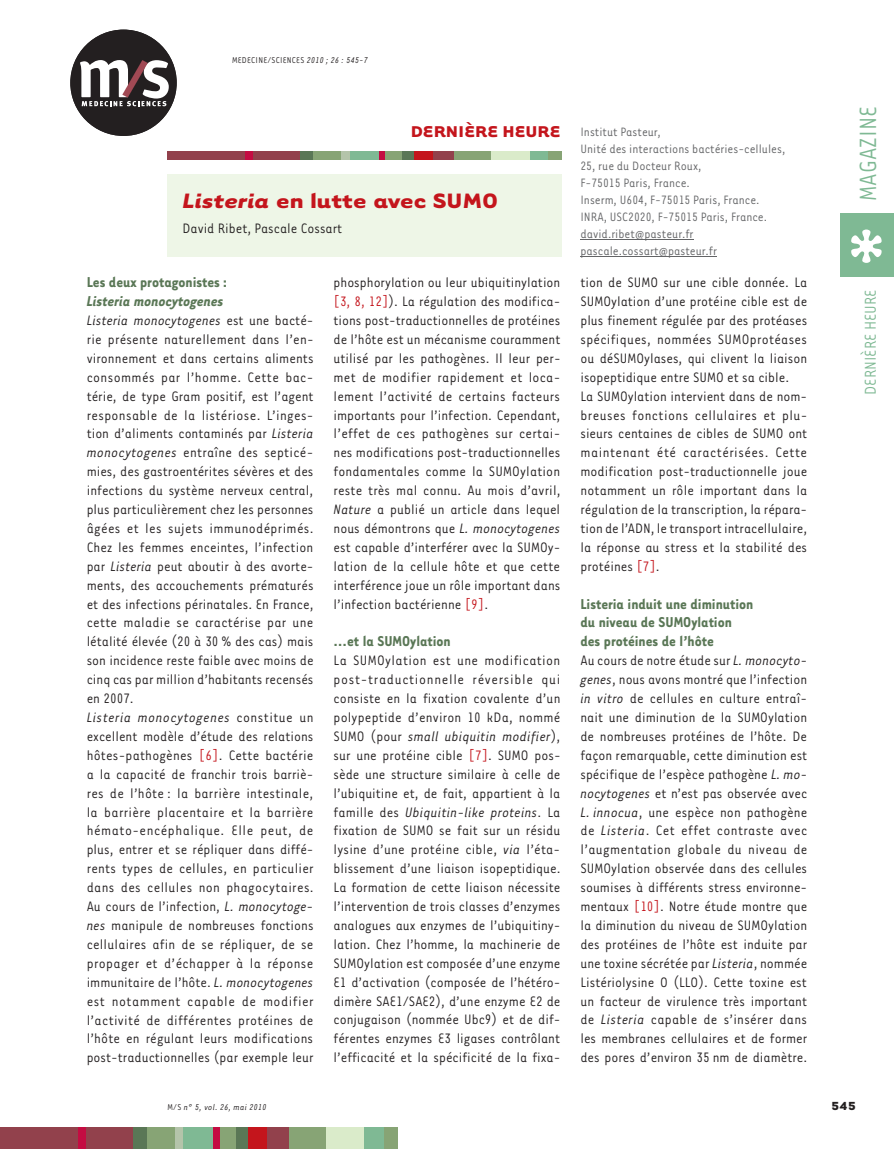
<style>
.page{position:relative;width:894px;height:1149px;background:#fff}
.page>*{position:absolute;margin:0;border:0;box-sizing:border-box;transform-origin:0 0}
.t1{font:27px "Tarzana Narrow";color:#7fb994}
.t2{font:700 24px "Tarzana Wide";color:#c4151c}
.t3{font:18px "Tarzana Narrow";color:#7fb994}
.t4{font:700 18px "Tarzana Wide";color:#c4151c}
.t5{font:700 16.5px/18.9px "Tarzana Narrow";color:#5a7756}
.t6{font:italic 700 16.5px "Tarzana Narrow";color:#5a7756}
.t7{font:15.75px/18.9px "Tarzana Narrow";color:#231f20;text-align:justify}
.t8{font:13.95px/17px "Tarzana Narrow";color:#636466}
.t9{font:700 13.5px "Tarzana Wide";color:#231f20}
.t10{font:9.75px "Tarzana Narrow";letter-spacing:.025em;color:#231f20}
.t11{font:italic 9.75px "Tarzana Narrow";letter-spacing:.025em;color:#231f20}
.s1{font-style:italic}
.s2{color:#c4151c}
.s3{font-style:normal}
</style>
<div class="page">
<div style="left:0;top:1127px;width:134px;height:22px;background:#92414c"></div>
<div style="left:235px;top:1127px;width:13px;height:22px;background:#5a7756"></div>
<div style="left:78px;top:1127px;width:7px;height:22px;background:#c40c42"></div>
<div style="left:133px;top:1127px;width:22px;height:22px;background:#5a7756"></div>
<div style="left:147px;top:1127px;width:30px;height:22px;background:#87a475"></div>
<div style="left:175px;top:1127px;width:9px;height:22px;background:#b4c4aa"></div>
<div style="left:183px;top:1127px;width:30px;height:22px;background:#7fb994"></div>
<div style="left:217px;top:1127px;width:19px;height:22px;background:#87a475"></div>
<div style="left:213px;top:1127px;width:6px;height:22px;background:#c40c42"></div>
<div style="left:248px;top:1127px;width:27px;height:22px;background:#c4151c"></div>
<div style="left:287px;top:1127px;width:39px;height:22px;background:#87a475"></div>
<div style="left:267px;top:1127px;width:21px;height:22px;background:#92414c"></div>
<div style="left:326px;top:1127px;width:38px;height:22px;background:#daebca"></div>
<div style="left:364px;top:1127px;width:20px;height:22px;background:#7fb994"></div>
<div style="left:383px;top:1127px;width:14px;height:22px;background:#87a475"></div>
<div style="left:840px;top:213px;width:53px;height:64px;background:#7fb994"></div>
<svg style="left:851px;top:229px;width:30px;height:34px"></svg>
<div style="left:70px;top:30px;width:107px;height:106px;background:#231f20;border-radius:50%"></div>
<svg style="left:80px;top:60px;width:89px;height:46px"></svg>
<div style="left:167px;top:174px;width:394px;height:83px;background:#eef6e7"></div>
<div style="left:167px;top:151px;width:133px;height:8px;background:#92414c"></div>
<div style="left:300px;top:151px;width:27px;height:8px;background:#5a7756"></div>
<div style="left:400px;top:151px;width:14px;height:8px;background:#5a7756"></div>
<div style="left:313px;top:151px;width:29px;height:8px;background:#87a475"></div>
<div style="left:349px;top:151px;width:29px;height:8px;background:#7fb994"></div>
<div style="left:529px;top:151px;width:20px;height:8px;background:#7fb994"></div>
<div style="left:383px;top:151px;width:18px;height:8px;background:#87a475"></div>
<div style="left:548px;top:151px;width:13px;height:8px;background:#87a475"></div>
<div style="left:452px;top:151px;width:39px;height:8px;background:#87a475"></div>
<div style="left:491px;top:151px;width:38px;height:8px;background:#daebca"></div>
<div style="left:341px;top:151px;width:8px;height:8px;background:#b4c4aa"></div>
<div style="left:245px;top:151px;width:7px;height:8px;background:#c40c42"></div>
<div style="left:378px;top:151px;width:6px;height:8px;background:#c40c42"></div>
<div style="left:414px;top:151px;width:26px;height:8px;background:#c4151c"></div>
<div style="left:432px;top:151px;width:21px;height:8px;background:#92414c"></div>
<hr style="left:580px;top:239px;width:113px;height:1px;background:#636466">
<hr style="left:580px;top:256px;width:136px;height:1px;background:#636466">
<p class="t10" style="left:232px;top:56px;width:137px">MEDECINE/SCIENCES <span class="s1">2010 ; 26 : 545-7</span></p>
<p class="t4" style="left:411px;top:124px;width:151px">DERNIÈRE HEURE</p>
<h2 class="t2" style="left:182px;top:191px;width:317px"><span class="s1">Listeria</span> en lutte avec SUMO</h2>
<p class="t7" style="left:182px;top:220px;width:161px">David Ribet, Pascale Cossart</p>
<p class="t5" style="left:87px;top:274px;width:142px">Les deux protagonistes :</p>
<p class="t6" style="left:87px;top:294px;width:138px">Listeria monocytogenes</p>
<p class="t7" style="left:87px;top:312px;width:228px;text-align:left"><span class="s1">Listeria monocytogenes</span> est une bacté&shy;rie présente naturellement dans l’en&shy;vironnement et dans certains aliments consommés par l’homme. Cette bac&shy;térie, de type Gram positif, est l’agent responsable de la listériose. L’inges&shy;tion d’aliments contaminés par <span class="s1">Listeria monocytogenes</span> entraîne des septicé&shy;mies, des gastroentérites sévères et des infections du système nerveux central, plus particulièrement chez les personnes âgées et les sujets immunodéprimés.<br>Chez les femmes enceintes, l’infection par <span class="s1">Listeria</span> peut aboutir à des avorte&shy;ments, des accouchements prématurés et des infections périnatales. En France, cette maladie se caractérise par une létalité élevée (20 à 30 % des cas) mais son incidence reste faible avec moins de cinq cas par million d’habitants recensés en 2007.<br><span class="s1">Listeria monocytogenes</span> constitue un excellent modèle d’étude des relations hôtes-pathogènes <span class="s2">[6]</span>. Cette bactérie a la capacité de franchir trois barriè&shy;res de l’hôte : la barrière intestinale, la barrière placentaire et la barrière hémato-encéphalique. Elle peut, de plus, entrer et se répliquer dans diffé&shy;rents types de cellules, en particulier dans des cellules non phagocytaires.<br>Au cours de l’infection, <span class="s1">L. monocytoge&shy;nes</span> manipule de nombreuses fonctions cellulaires afin de se répliquer, de se propager et d’échapper à la réponse immunitaire de l’hôte. <span class="s1">L. monocytogenes </span>est notamment capable de modifier l’activité de différentes protéines de l’hôte en régulant leurs modifications post-traductionnelles (par exemple leur</p>
<p class="t11" style="left:167px;top:1102px;width:101px"><span class="s3">M/S</span> n° 5, vol. 26, mai 2010</p>
<p class="t7" style="left:333px;top:274px;width:228px">phosphorylation ou leur ubiquitinylation <span class="s2">[3, 8, 12]</span>). La régulation des modifica&shy;tions post- traductionnelles de protéines de l’hôte est un mécanisme couramment utilisé par les pathogènes. Il leur per&shy;met de modifier rapidement et loca&shy;lement l’activité de certains facteurs importants pour l’infection. Cependant, l’effet de ces pathogènes sur certai&shy;nes modifications post-traductionnelles fondamentales comme la SUMOylation reste très mal connu. Au mois d’avril, <span class="s1">Nature</span> a publié un article dans lequel nous démontrons que <span class="s1">L. monocytogenes </span>est capable d’interférer avec la SUMOy&shy;lation de la cellule hôte et que cette interférence joue un rôle important dans l’infection bactérienne <span class="s2">[9]</span>.</p>
<p class="t5" style="left:333px;top:633px;width:119px">…et la SUMOylation</p>
<p class="t7" style="left:333px;top:652px;width:228px">La SUMOylation est une modification post-traductionnelle réversible qui consiste en la fixation covalente d’un polypeptide d’environ 10 kDa, nommé SUMO (pour <span class="s1">small ubiquitin modifier</span>), sur une protéine cible <span class="s2">[7]</span>. SUMO pos&shy;sède une structure similaire à celle de l’ubiquitine et, de fait, appartient à la famille des <span class="s1">Ubiquitin-like proteins</span>. La fixation de SUMO se fait sur un résidu lysine d’une protéine cible, <span class="s1">via</span> l’éta&shy;blissement d’une liaison isopeptidique.<br>La formation de cette liaison nécessite l’intervention de trois classes d’enzymes analogues aux enzymes de l’ubiquitiny&shy;lation. Chez l’homme, la machinerie de SUMOylation est composée d’une enzyme E1 d’activation (composée de l’hétéro&shy;dimère SAE1/SAE2), d’une enzyme E2 de conjugaison (nommée Ubc9) et de dif&shy;férentes enzymes E3 ligases contrôlant l’efficacité et la spécificité de la fixa-</p>
<p class="t8" style="left:580px;top:124px;width:206px">Institut Pasteur,<br>Unité des interactions bactéries-cellules,<br>25, rue du Docteur Roux,<br>F-75015 Paris, France.<br>Inserm, U604, F-75015 Paris, France.<br>INRA, USC2020, F-75015 Paris, France. david.ribet@pasteur.fr pascale.cossart@pasteur.fr</p>
<p class="t7" style="left:580px;top:274px;width:228px;text-align:left">tion de SUMO sur une cible donnée. La SUMOylation d’une protéine cible est de plus finement régulée par des protéases spécifiques, nommées SUMOprotéases ou déSUMOylases, qui clivent la liaison isopeptidique entre SUMO et sa cible.<br>La SUMOylation intervient dans de nom&shy;breuses fonctions cellulaires et plu&shy;sieurs centaines de cibles de SUMO ont maintenant été caractérisées. Cette modification post-traductionnelle joue notamment un rôle important dans la régulation de la transcription, la répara&shy;tion de l’ADN, le transport intracel lulaire, la réponse au stress et la stabilité des protéines <span class="s2">[7]</span>.</p>
<p class="t5" style="left:580px;top:595px;width:174px">Listeria induit une diminution du niveau de SUMOylation des protéines de l’hôte</p>
<p class="t7" style="left:580px;top:652px;width:228px">Au cours de notre étude sur <span class="s1">L. monocyto&shy;genes</span>, nous avons montré que l’infection <span class="s1">in vitro</span> de cellules en culture entraî&shy;nait une diminution de la SUMOylation de nombreuses protéines de l’hôte. De façon remarquable, cette diminution est spécifique de l’espèce pathogène <span class="s1">L. mo&shy;nocytogenes</span> et n’est pas observée avec <span class="s1">L. innocua</span>, une espèce non pathogène de <span class="s1">Listeria</span>. Cet effet contraste avec l’augmentation globale du niveau de SUMOylation observée dans des cellules soumises à différents stress environne&shy;mentaux <span class="s2">[10]</span>. Notre étude montre que la diminution du niveau de SUMOylation des protéines de l’hôte est induite par une toxine sécrétée par <span class="s1">Listeria</span>, nommée Listériolysine O (LLO). Cette toxine est un facteur de virulence très important de <span class="s1">Listeria</span> capable de s’insérer dans les membranes cellulaires et de former des pores d’environ 35 nm de diamètre.</p>
<h1 class="t1" style="left:856px;top:201px;width:96px;rotate:-90deg">MAGAZINE</h1>
<p class="t3" style="left:862px;top:395px;width:107px;rotate:-90deg">DERNIÈRE HEURE</p>
<p class="t9" style="left:830px;top:1100px;width:26px">545</p>
</div>
